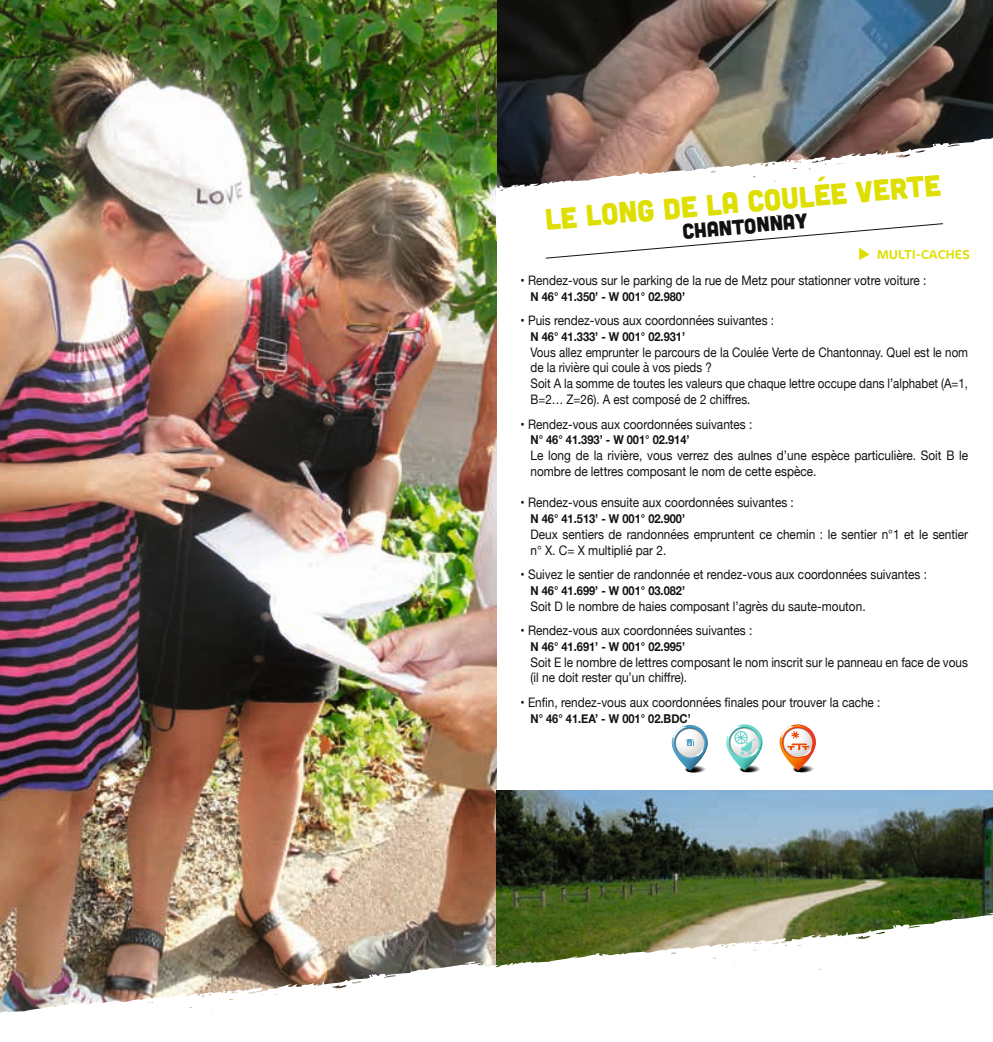
<style>
.page{position:relative;width:993px;height:1042px;background:#fff}
.page>*{position:absolute;margin:0;border:0;box-sizing:border-box;transform-origin:0 0}
.t1{font:29.75px "Cubano";color:#dedf00}
.t2{font:21px "Cubano";color:#11110f}
.t3{font:13.12px/15.8px "Helvetica Neue";color:#11110f;scale:.9 1}
.t4{font:13.12px/15.8px "Helvetica Neue";color:#11110f;scale:.88 1}
.t5{font:13.12px "Cocon Pro";letter-spacing:.02em;color:#dedf00}
.t6{font:700 12.25px "Helvetica Neue";color:#11110f;scale:.9 1}
</style>
<div class="page">
<img style="left:496px;top:0;width:496px;height:130px">
<img style="left:0;top:0;width:496px;height:961px">
<img style="left:496px;top:790px;width:496px;height:122px">
<svg style="left:496px;top:130px;width:496px;height:154px"></svg>
<img style="left:0;top:961px;width:449px;height:52px">
<svg style="left:449px;top:912px;width:543px;height:60px"></svg>
<svg style="left:544px;top:223px;width:399px;height:37px"></svg>
<svg style="left:671px;top:725px;width:36px;height:47px"></svg>
<svg style="left:726px;top:724px;width:36px;height:48px"></svg>
<svg style="left:779px;top:724px;width:36px;height:48px"></svg>
<h1 class="t1" style="left:543px;top:200px;width:398px;rotate:-5deg">le long de la coulée verte</h1>
<h2 class="t2" style="left:681px;top:218px;width:127px;rotate:-5deg">chantonnay</h2>
<p class="t5" style="left:876px;top:246px;width:94px">MULTI-CACHES</p>
<p class="t3" style="left:520px;top:273px;width:452px">• Rendez-vous sur le parking de la rue de Metz pour stationner votre voiture :</p>
<p class="t6" style="left:530px;top:287px;width:173px">N 46° 41.350’ - W 001° 02.980’</p>
<p class="t3" style="left:520px;top:313px;width:283px">• Puis rendez-vous aux coordonnées suivantes :</p>
<p class="t6" style="left:530px;top:327px;width:173px">N 46° 41.333’ - W 001° 02.931’</p>
<p class="t4" style="left:530px;top:345px;width:498px">Vous allez emprunter le parcours de la Coulée Verte de Chantonnay. Quel est le nom de la rivière qui coule à vos pieds ?<br>Soit A la somme de toutes les valeurs que chaque lettre occupe dans l’alphabet (A=1, B=2… Z=26). A est composé de 2 chiffres.</p>
<p class="t3" style="left:520px;top:417px;width:259px">• Rendez-vous aux coordonnées suivantes :</p>
<p class="t6" style="left:530px;top:430px;width:178px">N° 46° 41.393’ - W 001° 02.914’</p>
<p class="t3" style="left:530px;top:448px;width:487px">Le long de la rivière, vous verrez des aulnes d’une espèce particulière. Soit B le nombre de lettres composant le nom de cette espèce.</p>
<p class="t3" style="left:520px;top:495px;width:305px">• Rendez-vous ensuite aux coordonnées suivantes :</p>
<p class="t6" style="left:530px;top:509px;width:173px">N 46° 41.513’ - W 001° 02.900’</p>
<p class="t3" style="left:530px;top:527px;width:487px">Deux sentiers de randonnées empruntent ce chemin : le sentier n°1 et le sentier n° X. C= X multiplié par 2.</p>
<p class="t3" style="left:520px;top:567px;width:453px">• Suivez le sentier de randonnée et rendez-vous aux coordonnées suivantes :</p>
<p class="t6" style="left:530px;top:581px;width:173px">N 46° 41.699’ - W 001° 03.082’</p>
<p class="t3" style="left:530px;top:599px;width:374px">Soit D le nombre de haies composant l’agrès du saute-mouton.</p>
<p class="t3" style="left:520px;top:623px;width:259px">• Rendez-vous aux coordonnées suivantes :</p>
<p class="t6" style="left:530px;top:637px;width:173px">N 46° 41.691’ - W 001° 02.995’</p>
<p class="t3" style="left:530px;top:655px;width:487px">Soit E le nombre de lettres composant le nom inscrit sur le panneau en face de vous (il ne doit rester qu’un chiffre).</p>
<p class="t3" style="left:520px;top:695px;width:401px">• Enfin, rendez-vous aux coordonnées finales pour trouver la cache :</p>
<p class="t6" style="left:530px;top:708px;width:179px">N° 46° 41.EA’ - W 001° 02.BDC’</p>
</div>
